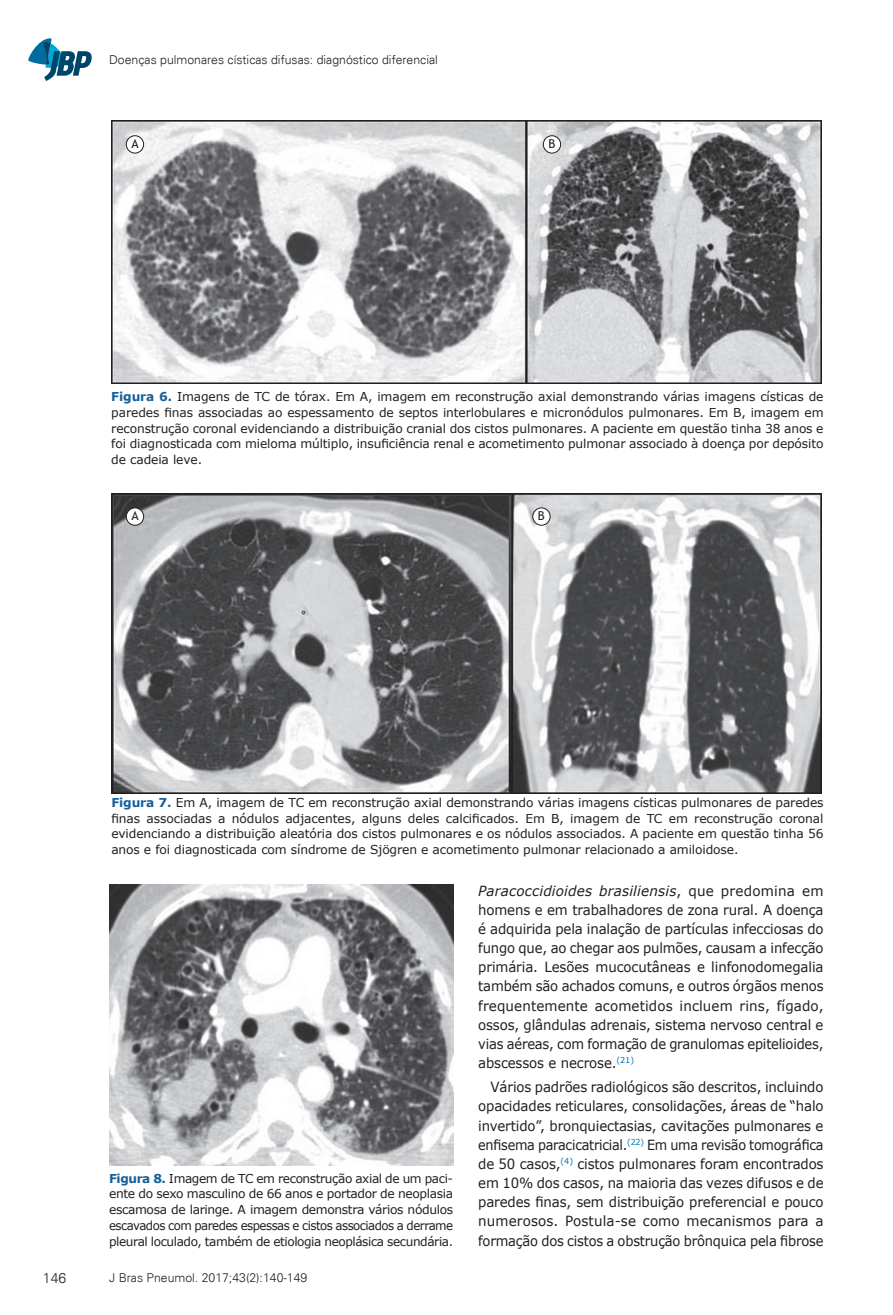
<style>
.page{position:relative;width:893px;height:1315px;background:#fff}
.page>*{position:absolute;margin:0;border:0;box-sizing:border-box;transform-origin:0 0}
.Corpo_PT{font:14px/19.1px "Verdana";letter-spacing:-.015em;color:#231f20;text-align:justify}
.Corpo_PT-2{font:14px/19.1px "Verdana";letter-spacing:-.015em;color:#231f20;text-align:justify;scale:.95 1}
.t1{font:300 14px "Univers";color:#231f20}
.Legendas{font:12.25px/15.8px "Verdana";letter-spacing:-.01em;color:#231f20;text-align:justify}
.t2{font:300 12.25px "Univers";color:#231f20}
.t3{font:12.25px "Trebuchet MS";color:#231f20}
.s1{font-weight:700;color:#15609a}
.s2{font-style:italic}
</style>
<div class="page">
<svg style="left:28px;top:38px;width:64px;height:43px"></svg>
<img style="left:111px;top:121px;width:710px;height:262px">
<div style="left:126px;top:136px;width:18px;height:17px;background:#fff;border-radius:50%"></div>
<div style="left:126px;top:135px;width:18px;height:18px;border:1px solid #231f20;border-radius:50%"></div>
<div style="left:543px;top:136px;width:18px;height:17px;background:#fff;border-radius:50%"></div>
<div style="left:543px;top:135px;width:18px;height:18px;border:1px solid #231f20;border-radius:50%"></div>
<img style="left:111px;top:493px;width:710px;height:300px">
<div style="left:126px;top:508px;width:18px;height:17px;background:#fff;border-radius:50%"></div>
<div style="left:126px;top:507px;width:18px;height:19px;border:1px solid #231f20;border-radius:50%"></div>
<div style="left:533px;top:508px;width:17px;height:17px;background:#fff;border-radius:50%"></div>
<div style="left:532px;top:507px;width:19px;height:19px;border:1px solid #231f20;border-radius:50%"></div>
<img style="left:109px;top:885px;width:344px;height:280px">
<p class="t2" style="left:109px;top:52px;width:330px">Doenças pulmonares císticas difusas: diagnóstico diferencial</p>
<p class="t3" style="left:131px;top:136px;width:9px">A</p>
<p class="t3" style="left:548px;top:136px;width:8px">B</p>
<p class="Legendas" style="left:111px;top:389px;width:714px"><span class="s1">Figura 6.</span> Imagens de TC de tórax. Em A, imagem em reconstrução axial demonstrando várias imagens císticas de paredes finas associadas ao espessamento de septos interlobulares e micronódulos pulmonares. Em B, imagem em reconstrução coronal evidenciando a distribuição cranial dos cistos pulmonares. A paciente em questão tinha 38 anos e foi diagnosticada com mieloma múltiplo, insuficiência renal e acometimento pulmonar associado à doença por depósito de cadeia leve.</p>
<p class="t3" style="left:131px;top:509px;width:9px">A</p>
<p class="t3" style="left:538px;top:509px;width:8px">B</p>
<p class="Legendas" style="left:111px;top:794px;width:714px"><span class="s1">Figura 7.</span> Em A, imagem de TC em reconstrução axial demonstrando várias imagens císticas pulmonares de paredes finas associadas a nódulos adjacentes, alguns deles calcificados. Em B, imagem de TC em reconstrução coronal evidenciando a distribuição aleatória dos cistos pulmonares e os nódulos associados. A paciente em questão tinha 56 anos e foi diagnosticada com síndrome de Sjögren e acometimento pulmonar relacionado a amiloidose.</p>
<p class="Legendas" style="left:109px;top:1170px;width:345px"><span class="s1">Figura 8.</span> Imagem de TC em reconstrução axial de um paci&shy;ente do sexo masculino de 66 anos e portador de neoplasia escamosa de laringe. A imagem demonstra vários nódulos escavados com paredes espessas e cistos associados a derrame pleural loculado, também de etiologia neoplásica secundária.</p>
<p class="t1" style="left:43px;top:1269px;width:25px">146</p>
<p class="t2" style="left:109px;top:1270px;width:200px">J Bras Pneumol. 2017;43(2):140-149</p>
<p class="Corpo_PT" style="left:478px;top:881px;width:347px"><span class="s2">Paracoccidioides brasiliensis</span>, que predomina em homens e em trabalhadores de zona rural. A doença é adquirida pela inalação de partículas infecciosas do fungo que, ao chegar aos pulmões, causam a infecção primária. Lesões mucocutâneas e linfonodomegalia também são achados comuns, e outros órgãos menos frequentemente acometidos incluem rins, fígado, ossos, glândulas adrenais, sistema nervoso central e vias aéreas, com formação de granulomas epitelioides, abscessos e necrose.<sup>(21)</sup></p>
<p class="Corpo_PT-2" style="left:478px;top:1077px;width:365px;text-indent:12px">Vários padrões radiológicos são descritos, incluindo opacidades reticulares, consolidações, áreas de “halo invertido”, bronquiectasias, cavitações pulmonares e enfisema paracicatricial.<sup>(22)</sup> Em uma revisão tomográfica de 50 casos,<sup>(4)</sup> cistos pulmonares foram encontrados em 10% dos casos, na maioria das vezes difusos e de paredes finas, sem distribuição preferencial e pouco numerosos. Postula-se como mecanismos para a formação dos cistos a obstrução brônquica pela fibrose</p>
</div>
